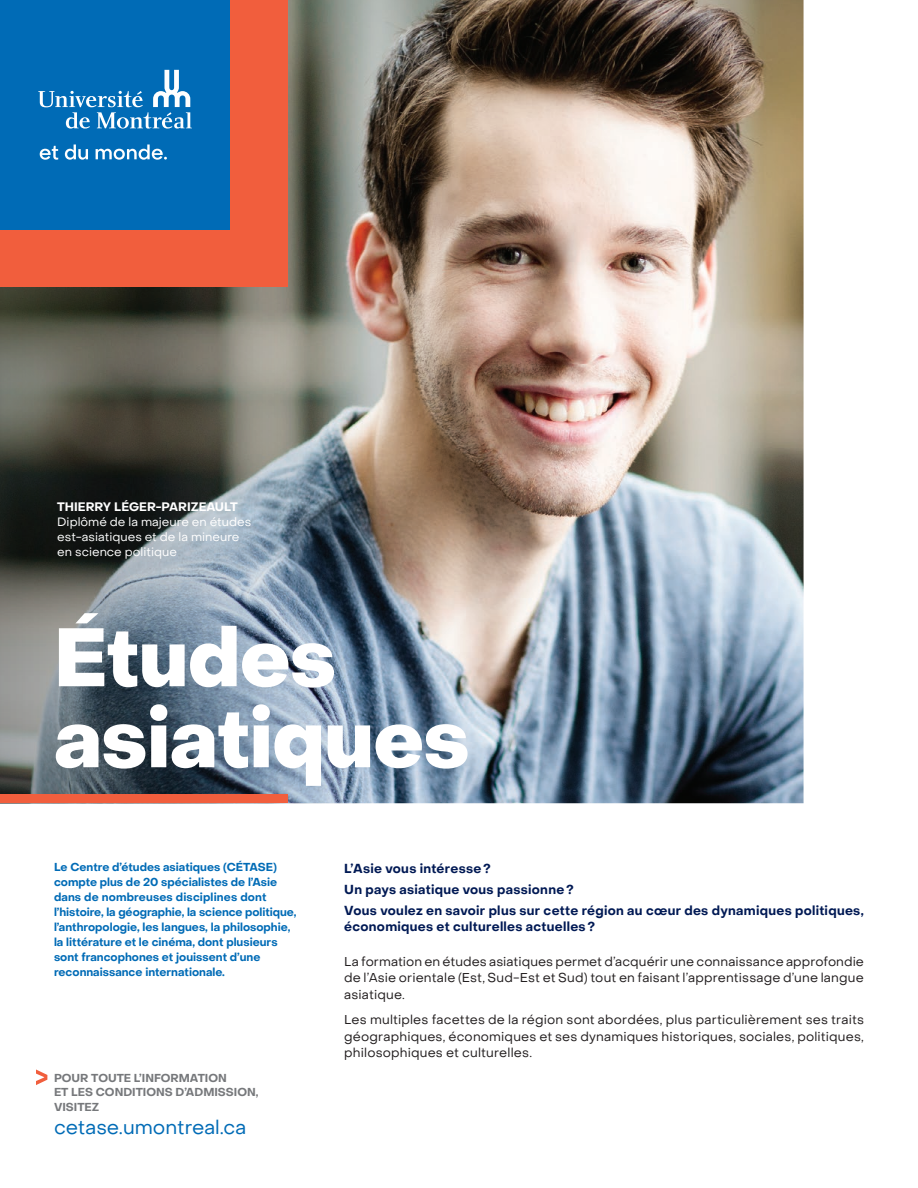
<style>
.page{position:relative;width:918px;height:1188px;background:#fff}
.page>*{position:absolute;margin:0;border:0;box-sizing:border-box;transform-origin:0 0}
.t1{font:800 81px/81px "Object Sans";color:#fff}
.t2{font:19.5px "Object Sans";color:#006bb6}
.t3{font:12.75px/16.5px "Object Sans";letter-spacing:.015em;color:#231f20;text-align:justify}
.t4{font:700 12.75px/21px "PP Object Sans";letter-spacing:.025em;color:#001954}
.t5{font:12px/15px "Object Sans";color:#fff}
.t6{font:700 12px "PP Object Sans";color:#fff}
.t7{font:700 11.25px/15px "PP Object Sans";color:#006bb6}
.t8{font:700 11.25px/15px "PP Object Sans";color:#76787b}
</style>
<div class="page">
<svg style="left:36px;top:1070px;width:11px;height:15px"></svg>
<img style="left:374px;top:0;width:430px;height:803px">
<img style="left:0;top:0;width:374px;height:803px">
<div style="left:0;top:0;width:287px;height:287px;background:#f15e3d"></div>
<div style="left:0;top:794px;width:287px;height:9px;background:#f15e3d"></div>
<div style="left:0;top:0;width:230px;height:230px;background:#006bb6"></div>
<svg style="left:38px;top:70px;width:154px;height:59px"></svg>
<svg style="left:40px;top:146px;width:18px;height:14px"></svg>
<svg style="left:65px;top:145px;width:23px;height:15px"></svg>
<svg style="left:96px;top:145px;width:71px;height:15px"></svg>
<p class="t6" style="left:57px;top:499px;width:151px">Thierry Léger-Parizeault</p>
<p class="t5" style="left:57px;top:514px;width:196px">Diplômé de la majeure en études est-asiatiques et de la mineure en science politique</p>
<h1 class="t1" style="left:54px;top:619px;width:417px">Études asiatiques</h1>
<p class="t7" style="left:54px;top:860px;width:244px">Le Centre d’études asiatiques (CÉTASE) compte plus de 20 spécialistes de l’Asie dans de nombreuses disciplines dont l’histoire, la géographie, la science politique, l’anthropologie, les langues, la philosophie, la littérature et le cinéma, dont plusieurs sont francophones et jouissent d’une reconnaissance internationale.</p>
<p class="t4" style="left:344px;top:858px;width:521px">L’Asie vous intéresse?<br>Un pays asiatique vous passionne?<br>Vous voulez en savoir plus sur cette région au cœur des dynamiques politiques,</p>
<p class="t4" style="left:344px;top:916px;width:253px">économiques et culturelles actuelles?</p>
<p class="t3" style="left:344px;top:953px;width:521px">La formation en études asiatiques permet d’acquérir une connaissance approfondie de l’Asie orientale (Est, Sud-Est et Sud) tout en faisant l’apprentissage d’une langue asiatique.</p>
<p class="t3" style="left:344px;top:1011px;width:521px">Les multiples facettes de la région sont abordées, plus particulièrement ses traits géographiques, économiques et ses dynamiques historiques, sociales, politiques, philosophiques et culturelles.</p>
<p class="t8" style="left:54px;top:1070px;width:174px">Pou r TOUTE l’information<br>ET LES CON DITION</p>
<p class="t8" style="left:165px;top:1085px;width:77px">S D’ADMISSION</p>
<p class="t8" style="left:256px;top:1085px;width:4px">,</p>
<p class="t8" style="left:54px;top:1100px;width:47px">visitez</p>
<h2 class="t2" style="left:54px;top:1115px;width:194px">cetase.umontreal.ca</h2>
</div>
